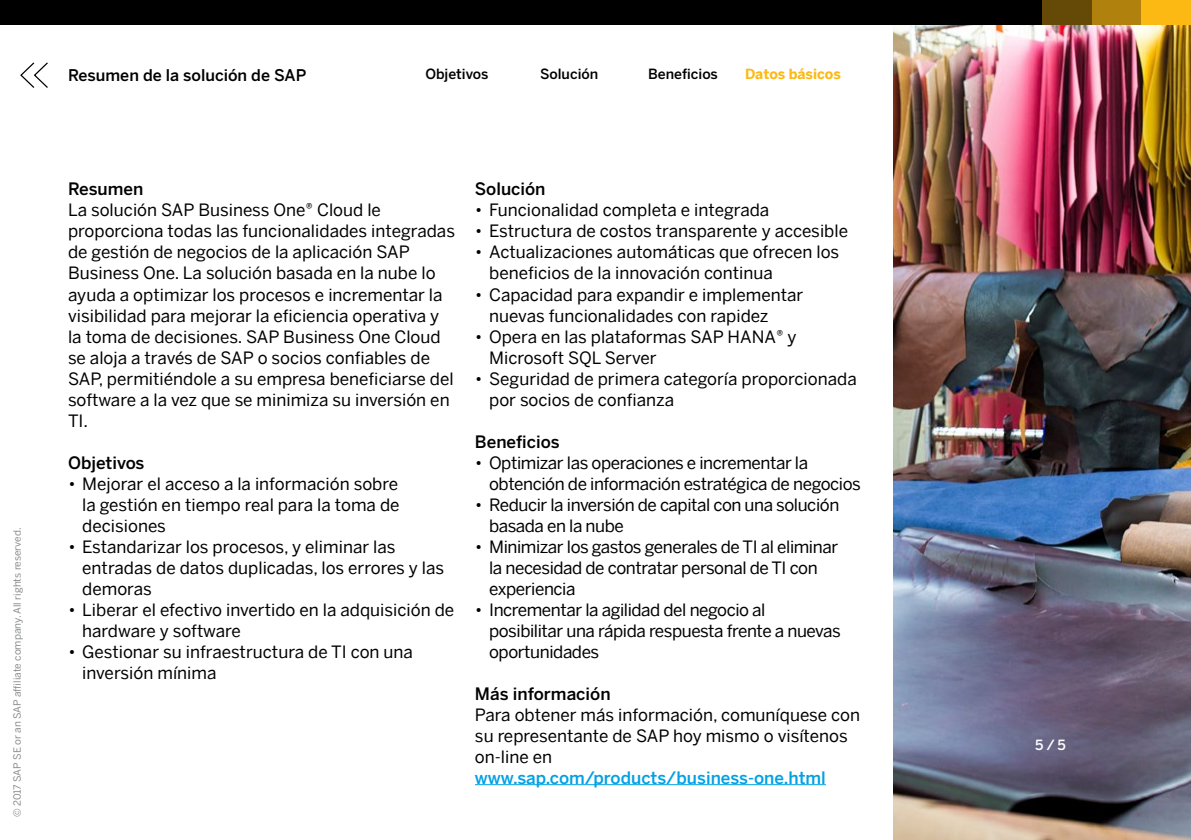
<style>
.page{position:relative;width:1191px;height:840px;background:#fff}
.page>*{position:absolute;margin:0;border:0;box-sizing:border-box;transform-origin:0 0}
.t1{font:17px/21px "Benton Sans";color:#000}
.t2{font:17px/21px "Benton Sans";letter-spacing:-.025em;color:#000}
.t3{font:500 17px "Benton Sans";color:#000}
.t4{font:500 17px "Benton Sans";color:#00a1e4}
.t5{font:500 16px "Benton Sans";color:#000}
.t6{font:500 14px "Benton Sans";color:#000}
.t7{font:700 14px "Benton Sans";letter-spacing:-.005em;color:#fdb913}
.t8{font:500 14px "Benton Sans";color:#fff}
.t9{font:10px "Benton Sans";color:#8a8c8e}
.s1{font-weight:300}
</style>
<div class="page">
<img style="left:893px;top:25px;width:298px;height:814px">
<hr style="left:475px;top:783px;width:351px;height:1px;background:#00a1e4">
<svg style="left:20px;top:62px;width:28px;height:26px"></svg>
<div style="left:0;top:0;width:1191px;height:25px;background:#000"></div>
<div style="left:1141px;top:0;width:50px;height:25px;background:#fdb913"></div>
<div style="left:1091px;top:0;width:50px;height:25px;background:#b0810d"></div>
<div style="left:1042px;top:0;width:49px;height:25px;background:#644907"></div>
<p class="t9" style="left:9px;top:816px;width:291px;rotate:-90deg">© 2017 SAP SE or an SAP affiliate company. All rights reserved.</p>
<p class="t5" style="left:68px;top:65px;width:240px">Resumen de la solución de SAP</p>
<p class="t6" style="left:425px;top:65px;width:64px">Objetivos</p>
<p class="t6" style="left:540px;top:65px;width:60px">Solución</p>
<p class="t6" style="left:648px;top:65px;width:71px">Beneficios</p>
<p class="t7" style="left:745px;top:62px;width:97px">Datos básicos</p>
<p class="t3" style="left:68px;top:179px;width:77px">Resumen</p>
<p class="t1" style="left:68px;top:197px;width:388px">La solución SAP Business One® Cloud le proporciona todas las funcionalidades integradas de gestión de negocios de la aplicación SAP Business One. La solución basada en la nube lo ayuda a optimizar los procesos e incrementar la visibilidad para mejorar la eficiencia operativa y la toma de decisiones. SAP Business One Cloud se aloja a través de SAP o socios confiables de SAP, permitiéndole a su empresa beneficiarse del software a la vez que se minimiza su inversión en TI.</p>
<p class="t3" style="left:68px;top:451px;width:78px">Objetivos</p>
<p class="t1" style="left:82px;top:470px;width:319px;text-align:justify;text-indent:-14px"><span class="s1">•</span> Mejorar el acceso a la información sobre la gestión en tiempo real para la toma de decisiones</p>
<p class="t1" style="left:82px;top:533px;width:363px;text-indent:-14px"><span class="s1">•</span> Estandarizar los procesos, y eliminar las entradas de datos duplicadas, los errores y las demoras</p>
<p class="t1" style="left:82px;top:596px;width:373px;text-indent:-14px"><span class="s1">•</span> Liberar el efectivo invertido en la adquisición de hardware y software</p>
<p class="t1" style="left:82px;top:638px;width:332px;text-indent:-14px"><span class="s1">•</span> Gestionar su infraestructura de TI con una inversión mínima</p>
<p class="t3" style="left:475px;top:179px;width:72px">Solución</p>
<p class="t1" style="left:475px;top:197px;width:296px"><span class="s1">•</span> Funcionalidad completa e integrada</p>
<p class="t1" style="left:475px;top:218px;width:374px"><span class="s1">•</span> Estructura de costos transparente y accesible</p>
<p class="t1" style="left:489px;top:239px;width:351px;text-indent:-14px"><span class="s1">•</span> Actualizaciones automáticas que ofrecen los beneficios de la innovación continua</p>
<p class="t1" style="left:489px;top:281px;width:316px;text-indent:-14px"><span class="s1">•</span> Capacidad para expandir e implementar nuevas funcionalidades con rapidez</p>
<p class="t1" style="left:489px;top:323px;width:309px;text-indent:-14px"><span class="s1">•</span> Opera en las plataformas SAP HANA® y<br>Microsoft SQL Server</p>
<p class="t1" style="left:489px;top:365px;width:369px;text-indent:-14px"><span class="s1">•</span> Seguridad de primera categoría proporcionada por socios de confianza</p>
<p class="t3" style="left:475px;top:431px;width:86px">Beneficios</p>
<p class="t2" style="left:489px;top:449px;width:373px;text-indent:-14px"><span class="s1">•</span> Optimizar las operaciones e incrementar la obtención de información estratégica de negocios</p>
<p class="t2" style="left:489px;top:491px;width:352px;text-indent:-14px"><span class="s1">•</span> Reducir la inversión de capital con una solución basada en la nube</p>
<p class="t2" style="left:489px;top:533px;width:350px;text-indent:-14px"><span class="s1">•</span> Minimizar los gastos generales de TI al eliminar la necesidad de contratar personal de TI con experiencia</p>
<p class="t2" style="left:489px;top:596px;width:353px;text-indent:-14px"><span class="s1">•</span> Incrementar la agilidad del negocio al posibilitar una rápida respuesta frente a nuevas oportunidades</p>
<p class="t3" style="left:475px;top:682px;width:137px">Más información</p>
<p class="t1" style="left:475px;top:701px;width:386px">Para obtener más información, comuníquese con su representante de SAP hoy mismo o visítenos on-line en</p>
<p class="t4" style="left:475px;top:766px;width:352px">www.sap.com/products/business-one.html</p>
<p class="t8" style="left:1035px;top:736px;width:32px">5 / 5</p>
</div>
